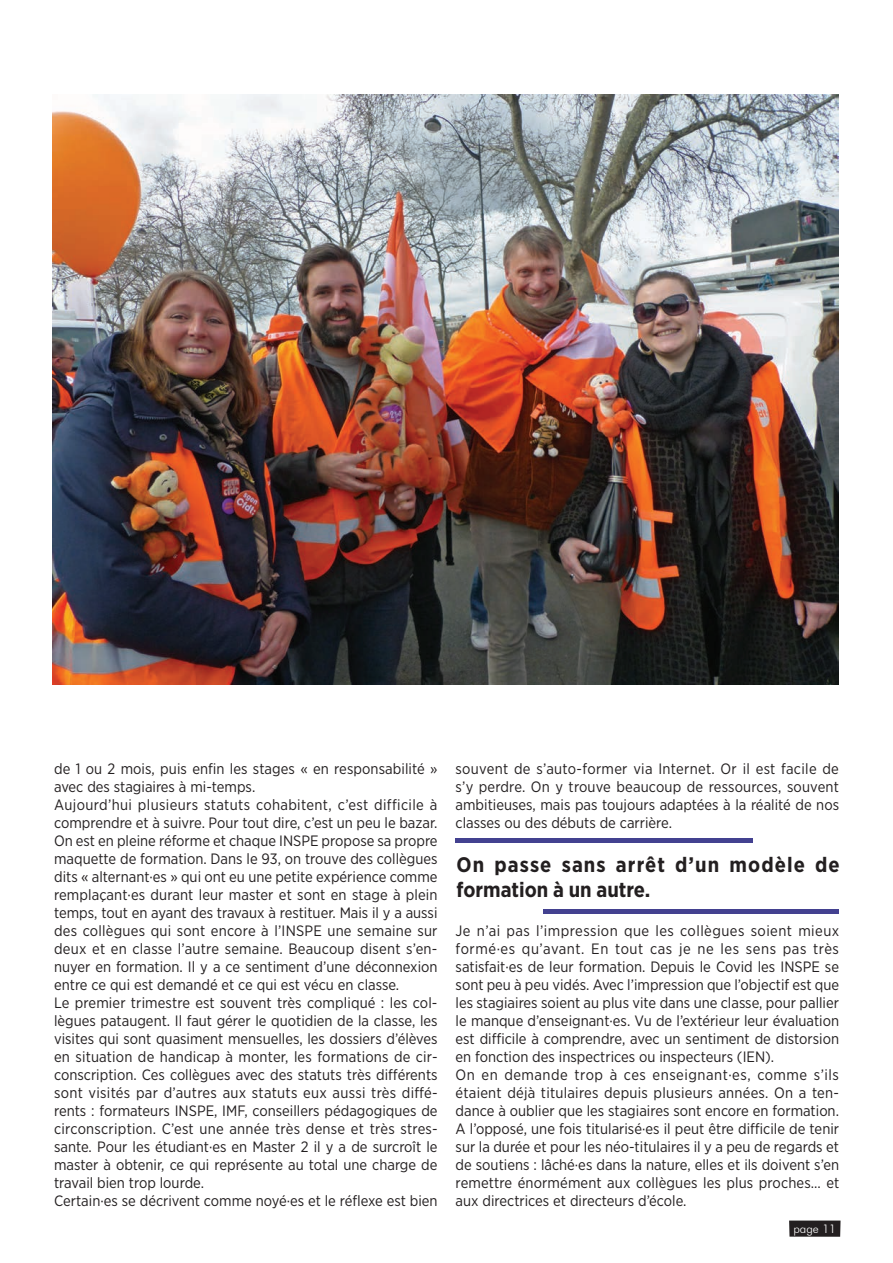
<style>
.page{position:relative;width:893px;height:1263px;background:#fff}
.page>*{position:absolute;margin:0;border:0;box-sizing:border-box;transform-origin:0 0}
.t1{font:700 21px/25.2px "Gotham Narrow";letter-spacing:.05em;color:#231f20}
.t2{font:15px/18px "Gotham Narrow";color:#231f20}
.t3{font:300 12px "Futura BT";color:#fff}
</style>
<div class="page">
<div style="left:789px;top:1220px;width:51px;height:17px;background:#231f20"></div>
<hr style="left:455px;top:839px;width:297px;height:4px;background:#434190">
<hr style="left:543px;top:909px;width:296px;height:4px;background:#434190">
<img style="left:52px;top:95px;width:787px;height:589px">
<p class="t2" style="left:54px;top:759px;width:385px">de 1 ou 2 mois, puis enfin les stages « en responsabilité » avec des stagiaires à mi-temps.<br>Aujourd’hui plusieurs statuts cohabitent, c’est difficile à comprendre et à suivre. Pour tout dire, c’est un peu le bazar.<br>On est en pleine réforme et chaque INSPE propose sa propre maquette de formation. Dans le 93, on trouve des collègues dits « alternant·es » qui ont eu une petite expérience comme remplaçant·es durant leur master et sont en stage à plein temps, tout en ayant des travaux à restituer. Mais il y a aussi des collègues qui sont encore à l’INSPE une semaine sur deux et en classe l’autre semaine. Beaucoup disent s’en&shy;nuyer en formation. Il y a ce sentiment d’une déconnexion entre ce qui est demandé et ce qui est vécu en classe.<br>Le premier trimestre est souvent très compliqué : les col&shy;lègues pataugent. Il faut gérer le quotidien de la classe, les visites qui sont quasiment mensuelles, les dossiers d’élèves en situation de handicap à monter, les formations de cir&shy;conscription. Ces collègues avec des statuts très différents sont visités par d’autres aux statuts eux aussi très diffé&shy;rents : formateurs INSPE, IMF, conseillers pédagogiques de circonscription. C’est une année très dense et très stres&shy;sante. Pour les étudiant·es en Master 2 il y a de surcroît le master à obtenir, ce qui représente au total une charge de travail bien trop lourde.<br>Certain·es se décrivent comme noyé·es et le réflexe est bien</p>
<p class="t2" style="left:456px;top:759px;width:385px;text-align:justify">souvent de s’auto-former via Internet. Or il est facile de s’y perdre. On y trouve beaucoup de ressources, souvent ambitieuses, mais pas toujours adaptées à la réalité de nos classes ou des débuts de carrière.</p>
<h1 class="t1" style="left:457px;top:851px;width:385px">On passe sans arrêt d’un modèle de formation à un autre.</h1>
<p class="t2" style="left:456px;top:921px;width:385px">Je n’ai pas l’impression que les collègues soient mieux formé·es qu’avant. En tout cas je ne les sens pas très satisfait·es de leur formation. Depuis le Covid les INSPE se sont peu à peu vidés. Avec l’impression que l’objectif est que les stagiaires soient au plus vite dans une classe, pour pallier le manque d’enseignant·es. Vu de l’extérieur leur évaluation est difficile à comprendre, avec un sentiment de distorsion en fonction des inspectrices ou inspecteurs (IEN).<br>On en demande trop à ces enseignant·es, comme s’ils étaient déjà titulaires depuis plusieurs années. On a ten&shy;dance à oublier que les stagiaires sont encore en formation.<br>A l’opposé, une fois titularisé·es il peut être difficile de tenir sur la durée et pour les néo-titulaires il y a peu de regards et de soutiens : lâché·es dans la nature, elles et ils doivent s’en remettre énormément aux collègues les plus proches… et aux directrices et directeurs d’école.</p>
<p class="t3" style="left:793px;top:1222px;width:44px">page 11</p>
</div>
